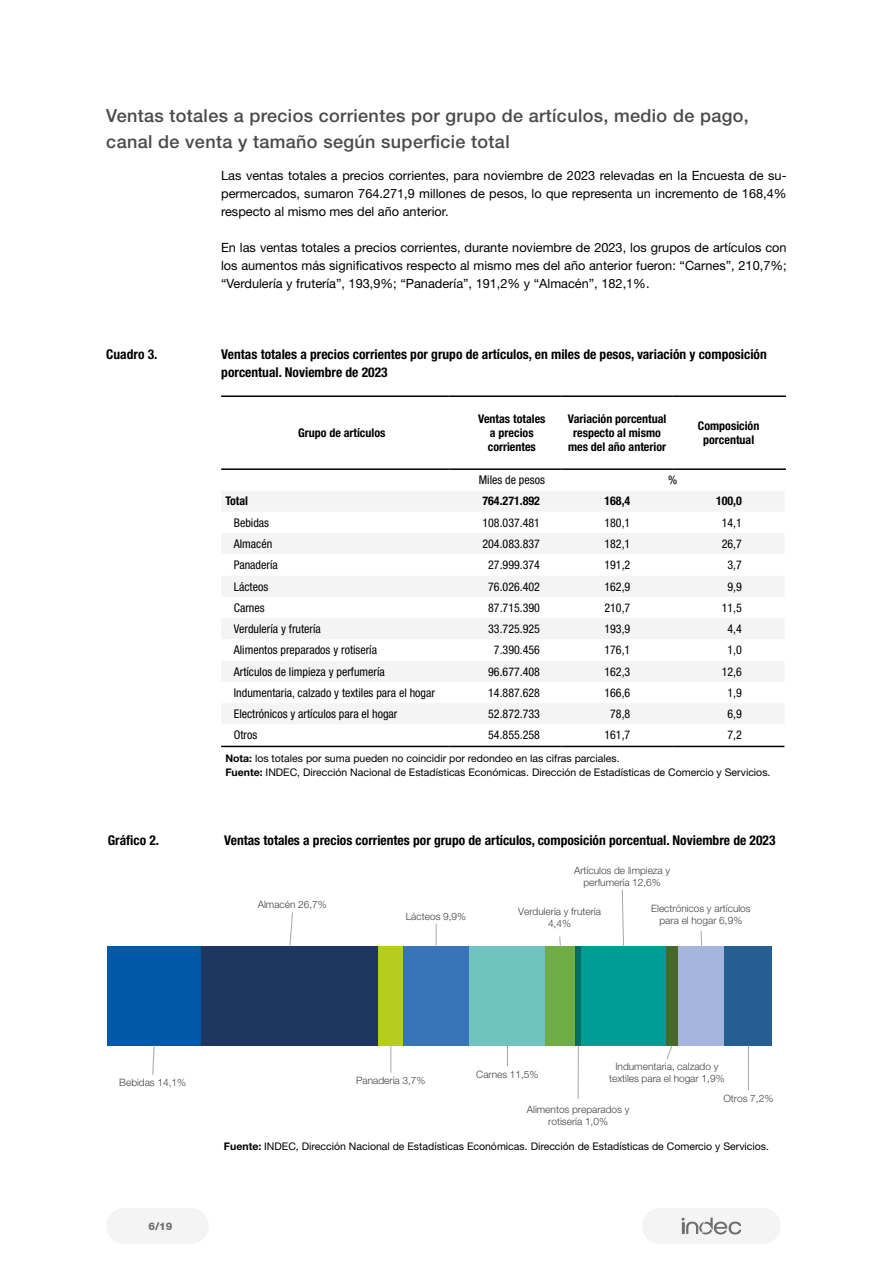
<style>
.page{position:relative;width:893px;height:1263px;background:#fff}
.page>*{position:absolute;margin:0;border:0;box-sizing:border-box;transform-origin:0 0}
.t1{font:500 18px/25.5px "Helvetica Neue LT Std";letter-spacing:.02em;color:#4a4a49}
.t2{font:700 condensed 13.5px/18px "Helvetica Neue LT Std";color:#000}
.t3{font:12.75px/18px "Helvetica Neue LT Std";color:#000;text-align:justify}
.t4{font:condensed 12px "Helvetica Neue LT Std";color:#000}
.t5{font:700 condensed 12px/14.4px "Helvetica Neue LT Std";color:#000;text-align:center}
.t6{font:10.5px/13.5px "Helvetica Neue LT Std";color:#000}
.t7{font:800 10.5px "Helvetica Neue LT Std";color:#706f6f}
.t8{font:300 10.05px/12px "Helvetica Neue LT Std";color:#404040;text-align:center}
.s1{font-weight:700}
</style>
<div class="page">
<div style="left:642px;top:1208px;width:36px;height:36px;background:#f4f4f4;border-radius:50%"></div>
<div style="left:106px;top:1208px;width:36px;height:36px;background:#f4f4f4;border-radius:50%"></div>
<div style="left:745px;top:1208px;width:36px;height:36px;background:#f4f4f4;border-radius:50%"></div>
<div style="left:173px;top:1208px;width:36px;height:36px;background:#f4f4f4;border-radius:50%"></div>
<div style="left:663px;top:1208px;width:103px;height:36px;background:#f4f4f4"></div>
<div style="left:127px;top:1208px;width:67px;height:36px;background:#f4f4f4"></div>
<svg style="left:682px;top:1217px;width:59px;height:17px"></svg>
<div style="left:222px;top:491px;width:562px;height:20px;background:#f4f4f4"></div>
<svg style="left:221px;top:533px;width:563px;height:213px"></svg>
<hr style="left:221px;top:746px;width:229px;height:1px;background:#000">
<hr style="left:450px;top:746px;width:111px;height:1px;background:#000">
<hr style="left:561px;top:746px;width:112px;height:1px;background:#000">
<hr style="left:673px;top:746px;width:111px;height:1px;background:#000">
<hr style="left:221px;top:395px;width:229px;height:2px;background:#000">
<hr style="left:450px;top:395px;width:111px;height:2px;background:#000">
<hr style="left:561px;top:395px;width:112px;height:2px;background:#000">
<hr style="left:673px;top:395px;width:113px;height:2px;background:#000">
<hr style="left:221px;top:468px;width:229px;height:2px;background:#000">
<hr style="left:450px;top:468px;width:111px;height:2px;background:#000">
<hr style="left:561px;top:468px;width:112px;height:2px;background:#000">
<hr style="left:673px;top:468px;width:113px;height:2px;background:#000">
<div style="left:107px;top:945px;width:94px;height:100px;background:#0059a7"></div>
<div style="left:201px;top:945px;width:178px;height:100px;background:#1e3760"></div>
<div style="left:379px;top:945px;width:24px;height:100px;background:#b6cc1f"></div>
<div style="left:403px;top:945px;width:66px;height:100px;background:#3974b9"></div>
<div style="left:469px;top:945px;width:77px;height:100px;background:#6fc4c0"></div>
<div style="left:546px;top:945px;width:29px;height:100px;background:#70ad47"></div>
<div style="left:575px;top:945px;width:6px;height:100px;background:#006e64"></div>
<div style="left:581px;top:945px;width:85px;height:100px;background:#009d95"></div>
<div style="left:666px;top:945px;width:12px;height:100px;background:#486728"></div>
<div style="left:678px;top:945px;width:47px;height:100px;background:#a5b5de"></div>
<div style="left:725px;top:945px;width:47px;height:100px;background:#255e91"></div>
<svg style="left:152px;top:1045px;width:3px;height:30px"></svg>
<svg style="left:289px;top:912px;width:4px;height:34px"></svg>
<svg style="left:390px;top:1045px;width:1px;height:27px"></svg>
<svg style="left:436px;top:924px;width:1px;height:21px"></svg>
<svg style="left:507px;top:1045px;width:1px;height:21px"></svg>
<svg style="left:559px;top:936px;width:2px;height:10px"></svg>
<hr style="left:578px;top:1045px;width:1px;height:54px;background:#a6a6a6">
<svg style="left:621px;top:890px;width:3px;height:56px"></svg>
<svg style="left:666px;top:1045px;width:7px;height:14px"></svg>
<svg style="left:700px;top:930px;width:3px;height:16px"></svg>
<hr style="left:748px;top:1045px;width:1px;height:45px;background:#a6a6a6">
<h1 class="t1" style="left:106px;top:103px;width:644px">Ventas totales a precios corrientes por grupo de artículos, medio de pago, canal de venta y tamaño según superficie total</h1>
<p class="t3" style="left:221px;top:166px;width:567px">Las ventas totales a precios corrientes, para noviembre de 2023 relevadas en la Encuesta de su&shy;permercados, sumaron 764.271,9 millones de pesos, lo que representa un incremento de 168,4% respecto al mismo mes del año anterior.</p>
<p class="t3" style="left:221px;top:238px;width:567px">En las ventas totales a precios corrientes, durante noviembre de 2023, los grupos de artículos con los aumentos más significativos respecto al mismo mes del año anterior fueron: “Carnes”, 210,7%; “Verdulería y frutería”, 193,9%; “Panadería”, 191,2% y “Almacén”, 182,1%.</p>
<p class="t2" style="left:106px;top:345px;width:53px">Cuadro 3.</p>
<p class="t2" style="left:221px;top:345px;width:547px">Ventas totales a precios corrientes por grupo de artículos, en miles de pesos, variación y composición porcentual. Noviembre de 2023</p>
<p class="t5" style="left:298px;top:425px;width:89px">Grupo de artículos</p>
<p class="t5" style="left:478px;top:411px;width:69px">Ventas totales a precios corrientes</p>
<p class="t5" style="left:568px;top:411px;width:100px">Variación porcentual respecto al mismo mes del año anterior</p>
<p class="t5" style="left:698px;top:418px;width:63px">Composición porcentual</p>
<p class="t4" style="left:479px;top:473px;width:68px">Miles de pesos</p>
<p class="t4" style="left:668px;top:473px;width:11px">%</p>
<p class="t5" style="left:225px;top:494px;width:24px">Total</p>
<p class="t5" style="left:482px;top:494px;width:59px">764.271.892</p>
<p class="t5" style="left:604px;top:494px;width:27px">168,4</p>
<p class="t5" style="left:716px;top:494px;width:27px">100,0</p>
<p class="t4" style="left:234px;top:515px;width:37px">Bebidas</p>
<p class="t4" style="left:482px;top:515px;width:59px">108.037.481</p>
<p class="t4" style="left:604px;top:515px;width:27px">180,1</p>
<p class="t4" style="left:722px;top:515px;width:22px">14,1</p>
<p class="t4" style="left:234px;top:537px;width:40px">Almacén</p>
<p class="t4" style="left:482px;top:537px;width:59px">204.083.837</p>
<p class="t4" style="left:604px;top:537px;width:27px">182,1</p>
<p class="t4" style="left:722px;top:537px;width:22px">26,7</p>
<p class="t4" style="left:234px;top:558px;width:45px">Panadería</p>
<p class="t4" style="left:488px;top:558px;width:53px">27.999.374</p>
<p class="t4" style="left:604px;top:558px;width:27px">191,2</p>
<p class="t4" style="left:727px;top:558px;width:16px">3,7</p>
<p class="t4" style="left:234px;top:579px;width:36px">Lácteos</p>
<p class="t4" style="left:488px;top:579px;width:53px">76.026.402</p>
<p class="t4" style="left:604px;top:579px;width:27px">162,9</p>
<p class="t4" style="left:727px;top:579px;width:16px">9,9</p>
<p class="t4" style="left:234px;top:601px;width:32px">Carnes</p>
<p class="t4" style="left:488px;top:601px;width:53px">87.715.390</p>
<p class="t4" style="left:604px;top:601px;width:27px">210,7</p>
<p class="t4" style="left:722px;top:601px;width:22px">11,5</p>
<p class="t4" style="left:234px;top:622px;width:89px">Verdulería y frutería</p>
<p class="t4" style="left:488px;top:622px;width:53px">33.725.925</p>
<p class="t4" style="left:604px;top:622px;width:27px">193,9</p>
<p class="t4" style="left:727px;top:622px;width:16px">4,4</p>
<p class="t4" style="left:234px;top:643px;width:145px">Alimentos preparados y rotisería</p>
<p class="t4" style="left:494px;top:643px;width:48px">7.390.456</p>
<p class="t4" style="left:604px;top:643px;width:27px">176,1</p>
<p class="t4" style="left:727px;top:643px;width:16px">1,0</p>
<p class="t4" style="left:234px;top:664px;width:153px">Artículos de limpieza y perfumería</p>
<p class="t4" style="left:488px;top:664px;width:53px">96.677.408</p>
<p class="t4" style="left:604px;top:664px;width:27px">162,3</p>
<p class="t4" style="left:722px;top:664px;width:22px">12,6</p>
<p class="t4" style="left:234px;top:686px;width:203px">Indumentaria, calzado y textiles para el hogar</p>
<p class="t4" style="left:488px;top:686px;width:53px">14.887.628</p>
<p class="t4" style="left:604px;top:686px;width:27px">166,6</p>
<p class="t4" style="left:727px;top:686px;width:16px">1,9</p>
<p class="t4" style="left:234px;top:707px;width:165px">Electrónicos y artículos para el hogar</p>
<p class="t4" style="left:488px;top:707px;width:53px">52.872.733</p>
<p class="t4" style="left:610px;top:707px;width:22px">78,8</p>
<p class="t4" style="left:727px;top:707px;width:16px">6,9</p>
<p class="t4" style="left:234px;top:728px;width:25px">Otros</p>
<p class="t4" style="left:488px;top:728px;width:53px">54.855.258</p>
<p class="t4" style="left:604px;top:728px;width:27px">161,7</p>
<p class="t4" style="left:727px;top:728px;width:16px">7,2</p>
<p class="t6" style="left:225px;top:752px;width:547px"><span class="s1">Nota:</span> los totales por suma pueden no coincidir por redondeo en las cifras parciales.<br><span class="s1">Fuente:</span> INDEC, Dirección Nacional de Estadísticas Económicas. Dirección de Estadísticas de Comercio y Servicios.</p>
<p class="t2" style="left:108px;top:831px;width:53px">Gráfico 2.</p>
<p class="t2" style="left:224px;top:831px;width:553px">Ventas totales a precios corrientes por grupo de artículos, composición porcentual. Noviembre de 2023</p>
<p class="t8" style="left:258px;top:898px;width:71px">Almacén 26,7%</p>
<p class="t8" style="left:406px;top:910px;width:62px">Lácteos 9,9%</p>
<p class="t8" style="left:574px;top:864px;width:98px">Artículos de limpieza y perfumería 12,6%</p>
<p class="t8" style="left:518px;top:905px;width:84px">Verdulería y frutería<br>4,4%</p>
<p class="t8" style="left:651px;top:903px;width:101px">Electrónicos y artículos para el hogar 6,9%</p>
<p class="t8" style="left:119px;top:1076px;width:68px">Bebidas 14,1%</p>
<p class="t7" style="left:148px;top:1220px;width:26px">6/19</p>
<p class="t8" style="left:356px;top:1074px;width:71px">Panadería 3,7%</p>
<p class="t8" style="left:476px;top:1068px;width:64px">Carnes 11,5%</p>
<p class="t8" style="left:609px;top:1061px;width:117px">Indumentaria, calzado y textiles para el hogar 1,9%</p>
<p class="t8" style="left:527px;top:1103px;width:104px">Alimentos preparados y rotisería 1,0%</p>
<p class="t8" style="left:723px;top:1092px;width:51px">Otros 7,2%</p>
<p class="t6" style="left:224px;top:1140px;width:547px"><span class="s1">Fuente:</span> INDEC, Dirección Nacional de Estadísticas Económicas. Dirección de Estadísticas de Comercio y Servicios.</p>
</div>
